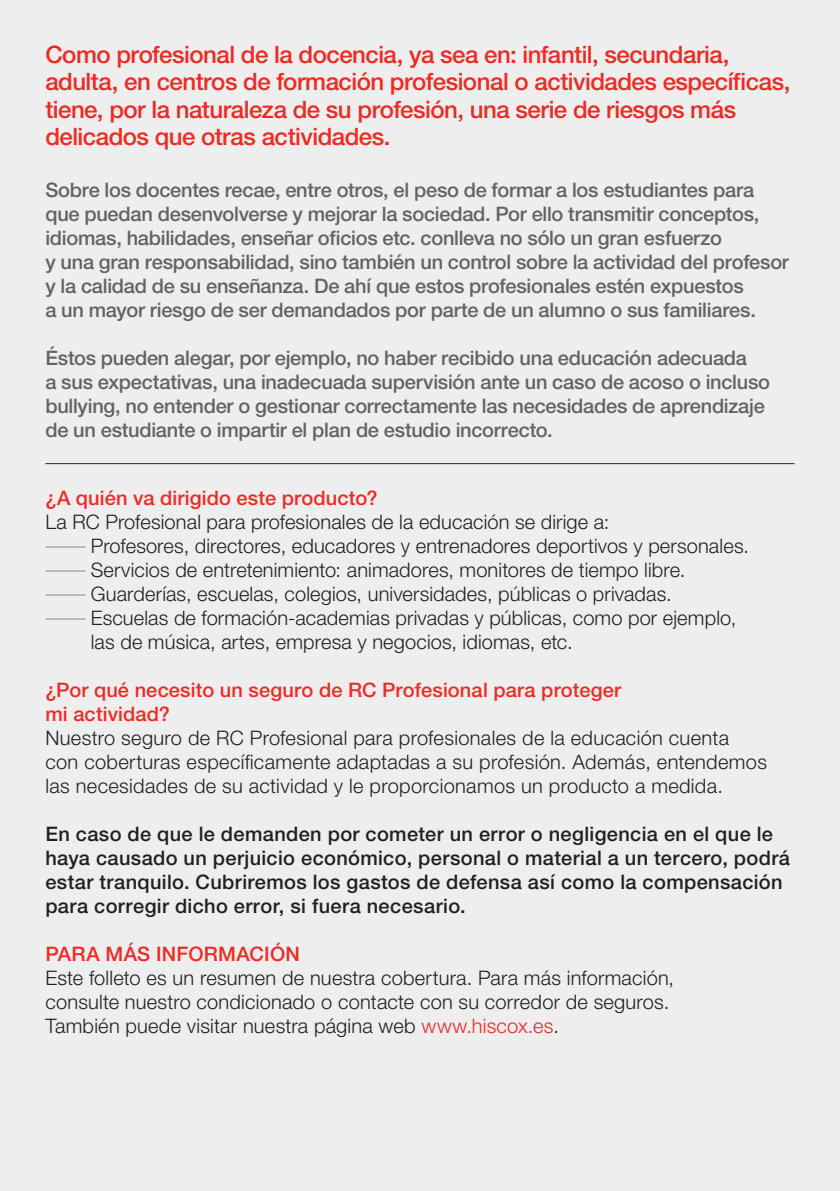
<style>
.page{position:relative;width:840px;height:1191px;background:#fff}
.page>*{position:absolute;margin:0;border:0;box-sizing:border-box;transform-origin:0 0}
.t1{font:500 24px/27.6px "Helvetica Neue LT Std";letter-spacing:-.02em;color:#ee2a23}
.t2{font:300 20px/24px "Helvetica Neue LT Std";letter-spacing:.01em;color:#231f20}
.t3{font:500 20px/24px "Helvetica Neue LT Std";letter-spacing:-.015em;color:#636366}
.t4{font:500 20px/24px "Helvetica Neue LT Std";letter-spacing:.015em;color:#231f20}
.t5{font:500 20px/24px "Helvetica Neue LT Std";letter-spacing:.005em;color:#ee2a23}
.s1{color:#ee2a23}
</style>
<div class="page">
<hr style="left:839px;top:0;width:1px;height:1191px;background:#010101">
<div style="left:0;top:0;width:839px;height:1191px;background:#eeeeef"></div>
<hr style="left:45px;top:463px;width:749px;height:1px;background:#231f20">
<p class="t1" style="left:45px;top:40px;width:746px">Como profesional de la docencia, ya sea en: infantil, secundaria, adulta, en centros de formación profesional o actividades específicas, tiene, por la naturaleza de su profesión, una serie de riesgos más delicados que otras actividades.</p>
<p class="t3" style="left:45px;top:177px;width:744px">Sobre los docentes recae, entre otros, el peso de formar a los estudiantes para que puedan desenvolverse y mejorar la sociedad. Por ello transmitir conceptos, idiomas, habilidades, enseñar oficios etc. conlleva no sólo un gran esfuerzo<br>y una gran responsabilidad, sino también un control sobre la actividad del profesor y la calidad de su enseñanza. De ahí que estos profesionales estén expuestos<br>a un mayor riesgo de ser demandados por parte de un alumno o sus familiares.</p>
<p class="t3" style="left:45px;top:345px;width:725px">Éstos pueden alegar, por ejemplo, no haber recibido una educación adecuada<br>a sus expectativas, una inadecuada supervisión ante un caso de acoso o incluso bullying, no entender o gestionar correctamente las necesidades de aprendizaje de un estudiante o impartir el plan de estudio incorrecto.</p>
<p class="t5" style="left:45px;top:486px;width:333px">¿A quién va dirigido este producto?</p>
<p class="t2" style="left:91px;top:509px;width:659px;text-indent:-45px">La RC Profesional para profesionales de la educación se dirige a:<br>Profesores, directores, educadores y entrenadores deportivos y personales.<br>Servicios de entretenimiento: animadores, monitores de tiempo libre.<br>Guarderías, escuelas, colegios, universidades, públicas o privadas.<br>Escuelas de formación-academias privadas y públicas, como por ejemplo, las de música, artes, empresa y negocios, idiomas, etc.</p>
<p class="t5" style="left:45px;top:678px;width:577px">¿Por qué necesito un seguro de RC Profesional para proteger mi actividad?</p>
<p class="t2" style="left:45px;top:725px;width:722px">Nuestro seguro de RC Profesional para profesionales de la educación cuenta con coberturas específicamente adaptadas a su profesión. Además, entendemos las necesidades de su actividad y le proporcionamos un producto a medida.</p>
<p class="t4" style="left:45px;top:822px;width:745px">En caso de que le demanden por cometer un error o negligencia en el que le haya causado un perjuicio económico, personal o material a un tercero, podrá estar tranquilo. Cubriremos los gastos de defensa así como la compensación para corregir dicho error, si fuera necesario.</p>
<p class="t5" style="left:45px;top:942px;width:256px">PARA MÁS INFORMACIÓN</p>
<p class="t2" style="left:45px;top:965px;width:630px">Este folleto es un resumen de nuestra cobertura. Para más información, consulte nuestro condicionado o contacte con su corredor de seguros.<br>También puede visitar nuestra página web <span class="s1">www.hiscox.es</span>.</p>
</div>
